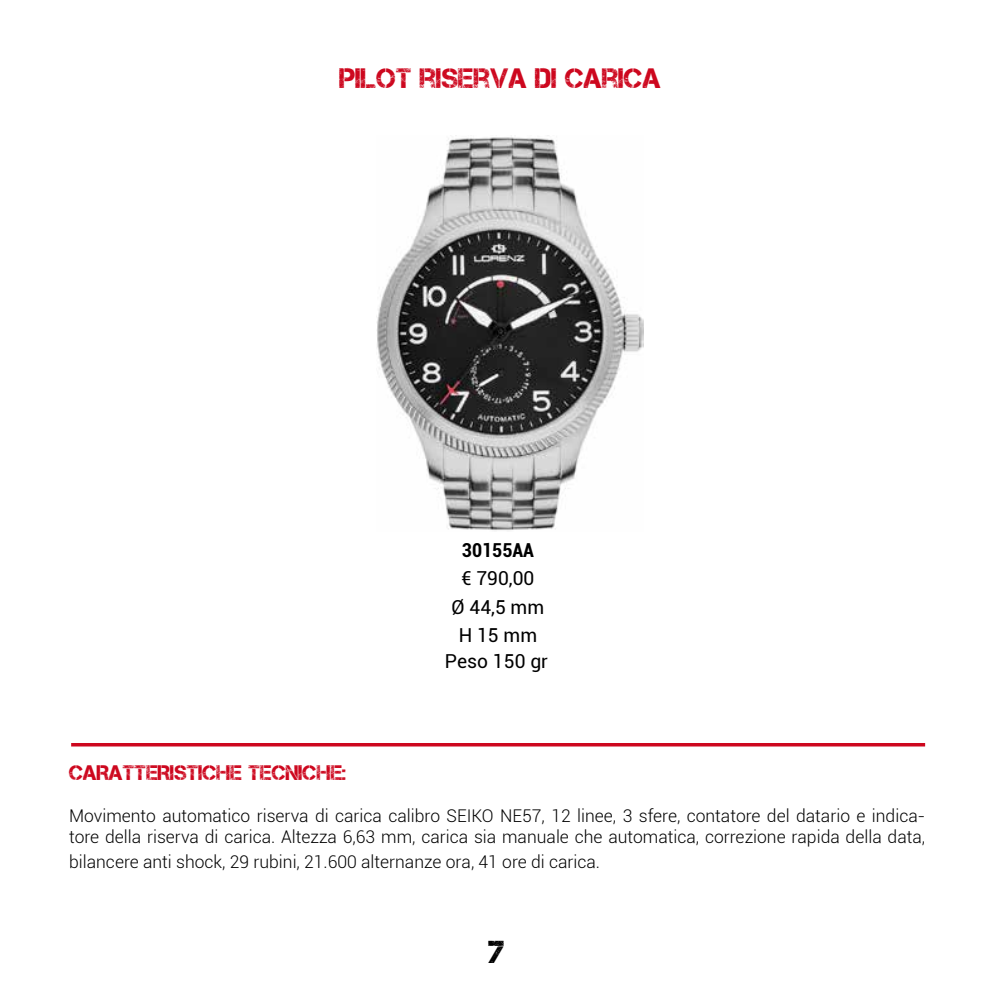
<style>
.page{position:relative;width:993px;height:993px;background:#fff}
.page>*{position:absolute;margin:0;border:0;box-sizing:border-box;transform-origin:0 0}
.t1{font:31.5px "Captureit";color:#000}
.t2{font:28px "Captureit";color:#cd071e}
.t3{font:21px "Captureit";color:#cd071e}
.t4{font:19.25px/27.5px "Roboto";color:#000;text-align:center}
.t5{font:700 condensed 19.25px "Roboto";color:#000}
.t6{font:300 17.5px/21px "Roboto";color:#000}
</style>
<div class="page">
<img style="left:376px;top:137px;width:267px;height:394px">
<hr style="left:71px;top:743px;width:853px;height:3px;background:#cd071e">
<h2 class="t2" style="left:339px;top:63px;width:323px">PILOT RISERVA DI CARICA</h2>
<p class="t5" style="left:462px;top:537px;width:73px">30155AA</p>
<p class="t4" style="left:445px;top:564px;width:104px">€ 790,00<br>Ø 44,5 mm<br>H 15 mm<br>Peso 150 gr</p>
<p class="t3" style="left:69px;top:760px;width:279px">CARATTERISTICHE TECNICHE:</p>
<p class="t6" style="left:69px;top:804px;width:857px">Movimento automatico riserva di carica calibro SEIKO NE57, 12 linee, 3 sfere, contatore del datario e indica&shy;tore della riserva di carica. Altezza 6,63 mm, carica sia manuale che automatica, correzione rapida della data,</p>
<p class="t6" style="left:69px;top:850px;width:532px">bilancere anti shock, 29 rubini, 21.600 alternanze ora, 41 ore di carica.</p>
<h1 class="t1" style="left:488px;top:934px;width:18px">7</h1>
</div>
